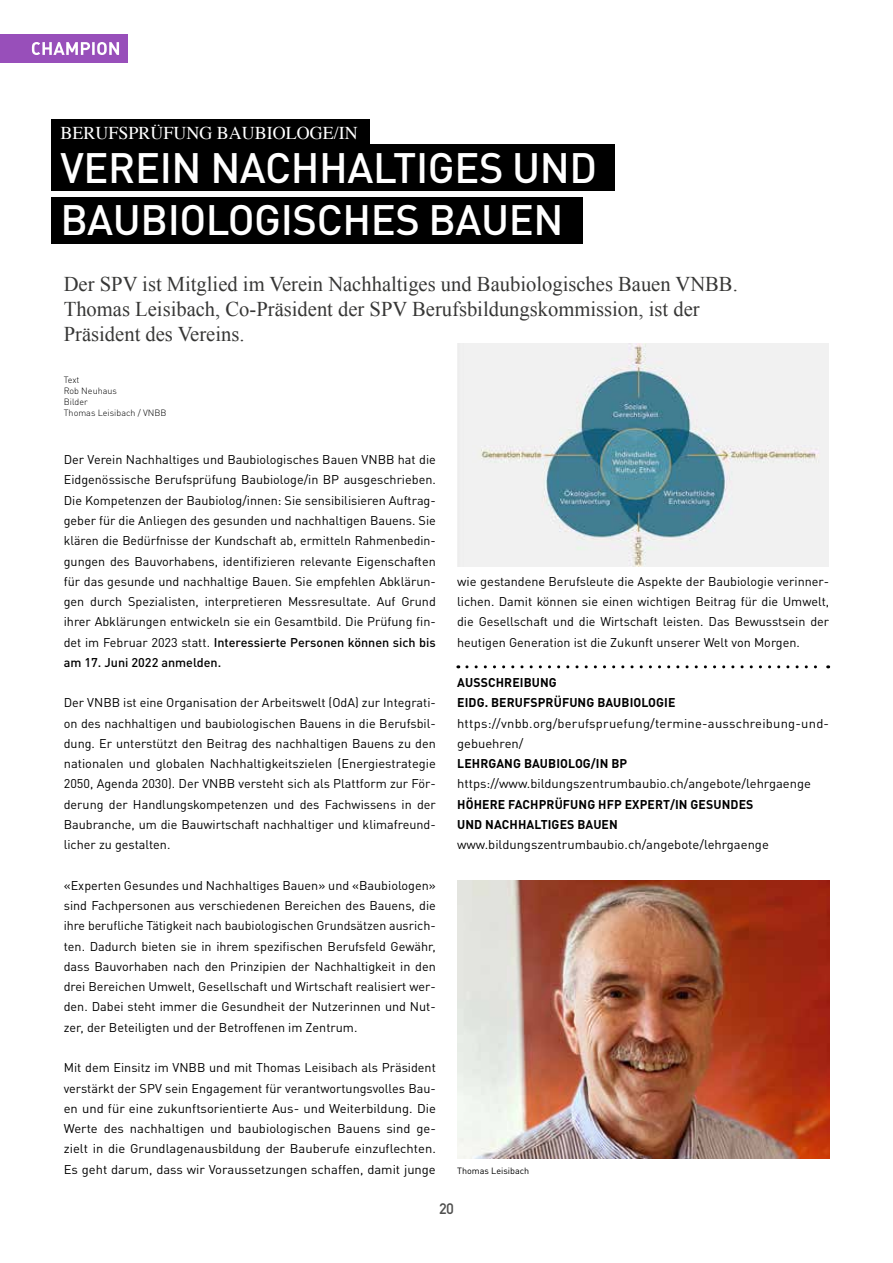
<style>
.page{position:relative;width:893px;height:1263px;background:#fff}
.page>*{position:absolute;margin:0;border:0;box-sizing:border-box;transform-origin:0 0}
.t1{font:500 42px "DINOT";letter-spacing:-.01em;color:#fff}
.t2{font:21px/25.2px "Times New Roman";color:#373736}
.t3{font:18px "Times";color:#fff}
.t4{font:700 15px "DIN Alternate";color:#4f4f4e}
.t5{font:12.6px/20.2px "DINOT";color:#000;text-align:justify}
.t6{font:700 12.6px/20.2px "DINOT";letter-spacing:.01em;color:#000}
.t7{font:12.6px/20.2px "DINOT";letter-spacing:.02em;color:#000}
.t8{font:300 9px/10.8px "DINOT";color:#000}
.t9{font:9px "DINOT";color:#000}
.s1{font-weight:500}
</style>
<div class="page">
<img style="left:457px;top:343px;width:371px;height:223px">
<div style="left:51px;top:119px;width:319px;height:26px;background:#000"></div>
<div style="left:51px;top:145px;width:563px;height:46px;background:#000"></div>
<div style="left:51px;top:197px;width:532px;height:47px;background:#000"></div>
<div style="left:0;top:34px;width:128px;height:28px;background:#984fba"></div>
<svg style="left:32px;top:42px;width:87px;height:13px"></svg>
<img style="left:457px;top:881px;width:372px;height:277px">
<svg style="left:467px;top:665px;width:362px;height:3px"></svg>
<h3 class="t3" style="left:60px;top:116px;width:299px">BERUFSPRÜFUNG BAUBIOLOGE/IN</h3>
<h1 class="t1" style="left:61px;top:140px;width:538px">VEREIN NACHHALTIGES UND</h1>
<h1 class="t1" style="left:60px;top:193px;width:505px">BAUBIOLOGISCHES BAUEN</h1>
<h2 class="t2" style="left:64px;top:271px;width:676px">Der SPV ist Mitglied im Verein Nachhaltiges und Baubiologisches Bauen VNBB.<br>Thomas Leisibach, Co-Präsident der SPV Berufsbildungskommission, ist der<br>Präsident des Vereins.</h2>
<p class="t8" style="left:64px;top:375px;width:104px">Text<br>Rob Neuhaus<br>Bilder<br>Thomas Leisibach / VNBB</p>
<p class="t5" style="left:64px;top:449px;width:374px">Der Verein Nachhaltiges und Baubiologisches Bauen VNBB hat die Eidgenössische Berufsprüfung Baubiologe/in BP ausgeschrieben.<br>Die Kompetenzen der Baubiolog/innen: Sie sensibilisieren Auftrag&shy;geber für die Anliegen des gesunden und nachhaltigen Bauens. Sie klären die Bedürfnisse der Kundschaft ab, ermitteln Rahmenbedin&shy;gungen des Bauvorhabens, identifizieren relevante Eigenschaften für das gesunde und nachhaltige Bauen. Sie empfehlen Abklärun&shy;gen durch Spezialisten, interpretieren Messresultate. Auf Grund ihrer Abklärungen entwickeln sie ein Gesamtbild. Die Prüfung fin&shy;det im Februar 2023 statt. <span class="s1">Interessierte Personen können sich bis am 17. Juni 2022 anmelden.</span></p>
<p class="t5" style="left:64px;top:692px;width:374px">Der VNBB ist eine Organisation der Arbeitswelt (OdA) zur Integrati&shy;on des nachhaltigen und baubiologischen Bauens in die Berufsbil&shy;dung. Er unterstützt den Beitrag des nachhaltigen Bauens zu den nationalen und globalen Nachhaltigkeitszielen (Energiestrategie 2050, Agenda 2030). Der VNBB versteht sich als Plattform zur För&shy;derung der Handlungskompetenzen und des Fachwissens in der Baubranche, um die Bauwirtschaft nachhaltiger und klimafreund&shy;licher zu gestalten.</p>
<p class="t5" style="left:64px;top:875px;width:374px">«Experten Gesundes und Nachhaltiges Bauen» und «Baubiologen» sind Fachpersonen aus verschiedenen Bereichen des Bauens, die ihre berufliche Tätigkeit nach baubiologischen Grundsätzen ausrich&shy;ten. Dadurch bieten sie in ihrem spezifischen Berufsfeld Gewähr, dass Bauvorhaben nach den Prinzipien der Nachhaltigkeit in den drei Bereichen Umwelt, Gesellschaft und Wirtschaft realisiert wer&shy;den. Dabei steht immer die Gesundheit der Nutzerinnen und Nut&shy;zer, der Beteiligten und der Betroffenen im Zentrum.</p>
<p class="t5" style="left:64px;top:1057px;width:374px">Mit dem Einsitz im VNBB und mit Thomas Leisibach als Präsident verstärkt der SPV sein Engagement für verantwortungsvolles Bau&shy;en und für eine zukunftsorientierte Aus- und Weiterbildung. Die Werte des nachhaltigen und baubiologischen Bauens sind ge&shy;zielt in die Grundlagenausbildung der Bauberufe einzuflechten.<br>Es geht darum, dass wir Voraussetzungen schaffen, damit junge</p>
<p class="t5" style="left:457px;top:571px;width:374px">wie gestandene Berufsleute die Aspekte der Baubiologie verinner&shy;lichen. Damit können sie einen wichtigen Beitrag für die Umwelt, die Gesellschaft und die Wirtschaft leisten. Das Bewusstsein der heutigen Generation ist die Zukunft unserer Welt von Morgen.</p>
<p class="t6" style="left:457px;top:672px;width:220px">AUSSCHREIBUNG<br>EIDG. BERUFSPRÜFUNG BAUBIOLOGIE</p>
<p class="t7" style="left:457px;top:713px;width:374px">https://vnbb.org/berufspruefung/termine-ausschreibung-und&shy;gebuehren/</p>
<p class="t6" style="left:457px;top:753px;width:171px">LEHRGANG BAUBIOLOG/IN BP</p>
<p class="t5" style="left:457px;top:773px;width:355px">https://www.bildungszentrumbaubio.ch/angebote/lehrgaenge</p>
<p class="t6" style="left:457px;top:794px;width:298px">HÖHERE FACHPRÜFUNG HFP EXPERT/IN GESUNDES<br>UND NACHHALTIGES BAUEN</p>
<p class="t5" style="left:457px;top:834px;width:313px">www.bildungszentrumbaubio.ch/angebote/lehrgaenge</p>
<p class="t9" style="left:457px;top:1165px;width:74px">Thomas Leisibach</p>
<p class="t4" style="left:439px;top:1197px;width:16px">20</p>
</div>
